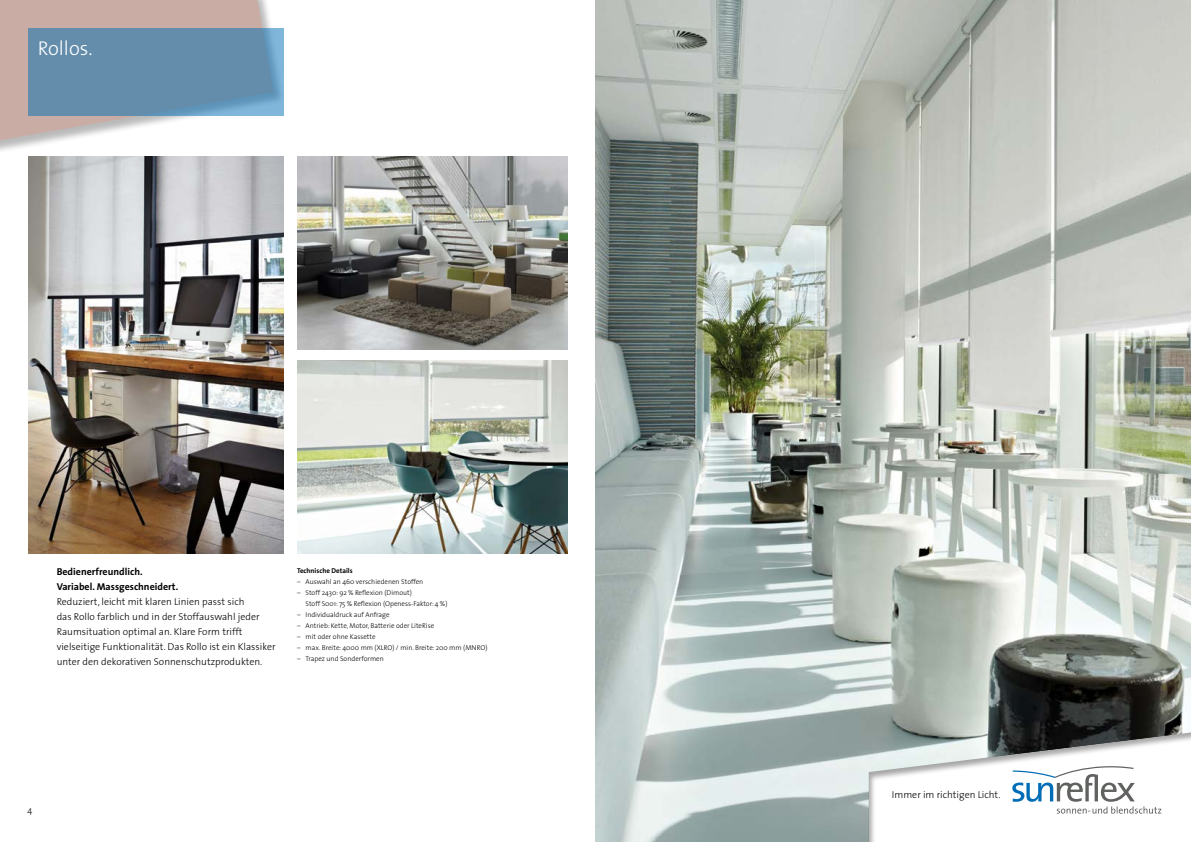
<style>
.page{position:relative;width:1191px;height:842px;background:#fff}
.page>*{position:absolute;margin:0;border:0;box-sizing:border-box;transform-origin:0 0}
.t1{font:300 20px "The Sans";color:#fff}
.t2{font:300 10px/15px "The Sans";color:#000}
.t3{font:700 10px/15px "The Sans";color:#000}
.t4{font:300 9px "The Sans";color:#000}
.t5{font:300 7px/11px "The Sans";color:#000}
.t6{font:700 7px "The Sans";color:#000}
</style>
<div class="page">
<div style="left:0;top:0;width:286px;height:155px;background:#000;opacity:.55"></div>
<svg style="left:0;top:0;width:274px;height:143px"></svg>
<svg style="left:28px;top:28px;width:255px;height:88px;background:#658faf"></svg>
<img style="left:298px;top:157px;width:269px;height:192px">
<img style="left:298px;top:361px;width:269px;height:192px">
<img style="left:28px;top:157px;width:255px;height:396px">
<img style="left:595px;top:0;width:596px;height:842px">
<svg style="left:868px;top:731px;width:323px;height:111px"></svg>
<h1 class="t1" style="left:38px;top:32px;width:56px">Rollos.</h1>
<h2 class="t3" style="left:57px;top:564px;width:123px">Bedienerfreundlich.<br>Variabel. Massgeschneidert.</h2>
<p class="t2" style="left:57px;top:594px;width:220px">Reduziert, leicht mit klaren Linien passt sich<br>das Rollo farblich und in der Stoffauswahl jeder Raumsituation optimal an. Klare Form trifft vielseitige Funktionalität. Das Rollo ist ein Klassiker unter den dekorativen Sonnenschutzprodukten.</p>
<p class="t6" style="left:297px;top:564px;width:57px">Technische Details</p>
<p class="t5" style="left:297px;top:576px;width:128px">– Auswahl an 460 verschiedenen Stoffen</p>
<p class="t5" style="left:305px;top:587px;width:143px;text-indent:-9px">– Stoff 2430: 92 % Reflexion (Dimout)<br>Stoff S001: 75 % Reflexion (Openess-Faktor: 4 %)</p>
<p class="t5" style="left:297px;top:609px;width:94px">– Individualdruck auf Anfrage</p>
<p class="t5" style="left:297px;top:620px;width:139px">– Antrieb: Kette, Motor, Batterie oder LiteRise</p>
<p class="t5" style="left:297px;top:631px;width:80px">– mit oder ohne Kassette</p>
<p class="t5" style="left:297px;top:642px;width:192px">– max. Breite: 4000 mm (XLRO) / min. Breite: 200 mm (MNRO)</p>
<p class="t5" style="left:297px;top:653px;width:88px">– Trapez und Sonderformen</p>
<p class="t4" style="left:28px;top:802px;width:6px">4</p>
<h2 class="t2" style="left:892px;top:787px;width:110px">Immer im richtigen Licht.</h2>
</div>
